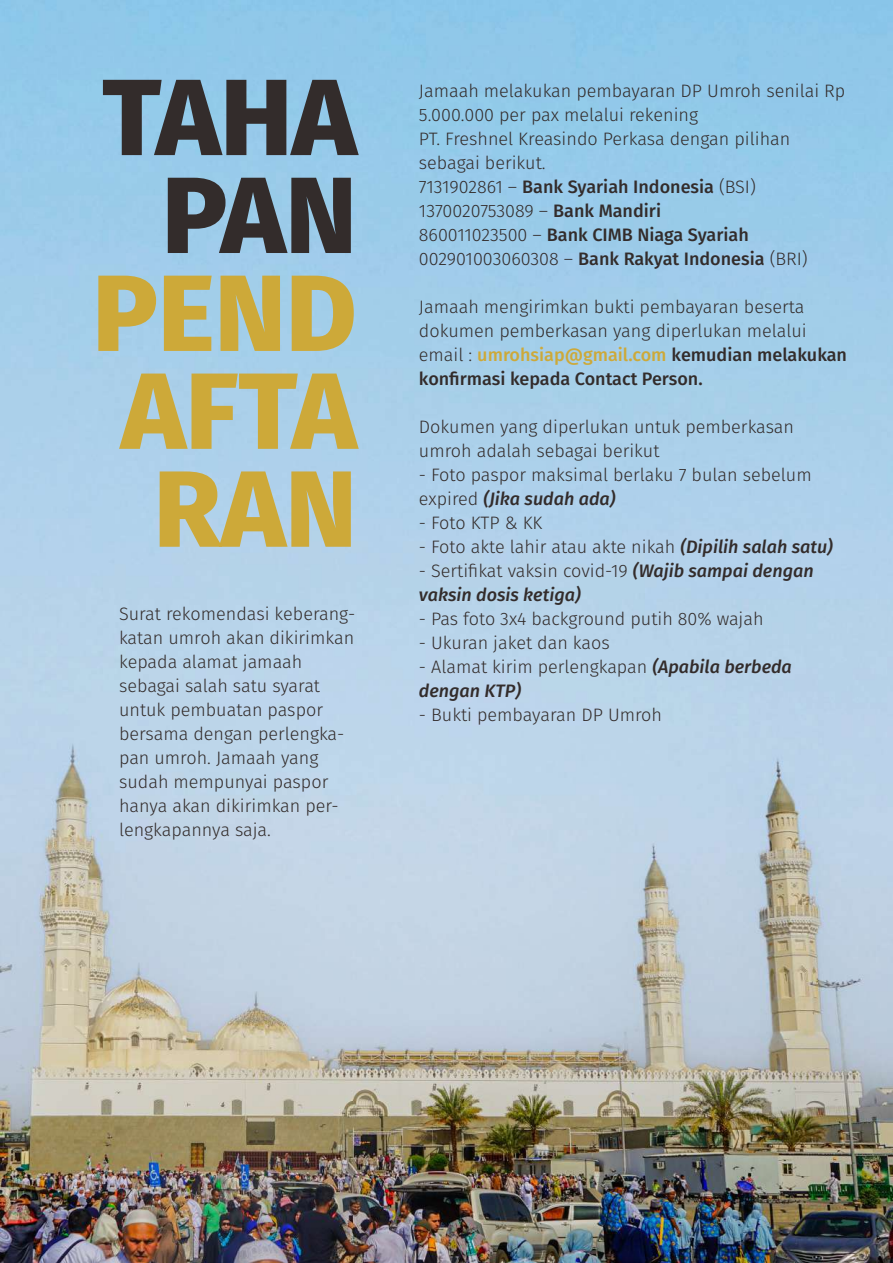
<style>
.page{position:relative;width:893px;height:1263px;background:#fff}
.page>*{position:absolute;margin:0;border:0;box-sizing:border-box;transform-origin:0 0}
.t1{font:800 108.3px/97.9px "Fira Sans";color:#cda939;text-align:center}
.t2{font:800 108.3px/97.9px "Fira Sans";color:#332c2b;text-align:center}
.t3{font:300 18px/24px "Fira Sans";color:#332c2b}
.t4{font:italic 500 18px/24px "Fira Sans";color:#332c2b}
.s1{font-weight:500}
.s2{font-weight:500;color:#cda939}
.s3{font-weight:500;font-style:italic}
.s4{font-weight:300;font-style:normal}
</style>
<div class="page">
<img style="left:0;top:0;width:893px;height:1263px">
<h1 class="t2" style="left:102px;top:59px;width:256px">TAHA<br>PAN</h1>
<h1 class="t1" style="left:93px;top:255px;width:266px">PEND<br>AFTA<br>RAN</h1>
<p class="t3" style="left:119px;top:602px;width:238px">Surat rekomendasi keberang&shy;katan umroh akan dikirimkan kepada alamat jamaah sebagai salah satu syarat untuk pembuatan paspor bersama dengan perlengka&shy;pan umroh. Jamaah yang sudah mempunyai paspor hanya akan dikirimkan per&shy;lengkapannya saja.</p>
<p class="t3" style="left:419px;top:79px;width:428px">Jamaah melakukan pembayaran DP Umroh senilai Rp 5.000.000 per pax melalui rekening<br>PT. Freshnel Kreasindo Perkasa dengan pilihan sebagai berikut.<br>7131902861 – <span class="s1">Bank Syariah Indonesia</span> (BSI)<br>1370020753089 – <span class="s1">Bank Mandiri<br></span>860011023500 – <span class="s1">Bank CIMB Niaga Syariah </span>002901003060308 – <span class="s1">Bank Rakyat Indonesia</span> (BRI)</p>
<p class="t3" style="left:419px;top:295px;width:430px">Jamaah mengirimkan bukti pembayaran beserta dokumen pemberkasan yang diperlukan melalui email : <span class="s2">umrohsiap@gmail.com</span> <span class="s1">kemudian melakukan konfirmasi kepada Contact Person.</span></p>
<p class="t3" style="left:419px;top:415px;width:377px">Dokumen yang diperlukan untuk pemberkasan umroh adalah sebagai berikut</p>
<p class="t3" style="left:419px;top:463px;width:394px">- Foto paspor maksimal berlaku 7 bulan sebelum expired <span class="s3">(Jika sudah ada)</span></p>
<p class="t3" style="left:419px;top:511px;width:125px">- Foto KTP &amp; KK</p>
<p class="t3" style="left:419px;top:535px;width:415px">- Foto akte lahir atau akte nikah <span class="s3">(Dipilih salah satu)</span></p>
<p class="t4" style="left:419px;top:558px;width:396px"><span class="s4">- Sertifikat vaksin covid-19</span> (Wajib sampai dengan vaksin dosis ketiga)</p>
<p class="t3" style="left:419px;top:607px;width:346px">- Pas foto 3x4 background putih 80% wajah</p>
<p class="t3" style="left:419px;top:630px;width:192px">- Ukuran jaket dan kaos</p>
<p class="t4" style="left:419px;top:654px;width:374px"><span class="s4">- Alamat kirim perlengkapan</span> (Apabila berbeda dengan KTP)</p>
<p class="t3" style="left:419px;top:702px;width:245px">- Bukti pembayaran DP Umroh</p>
</div>
